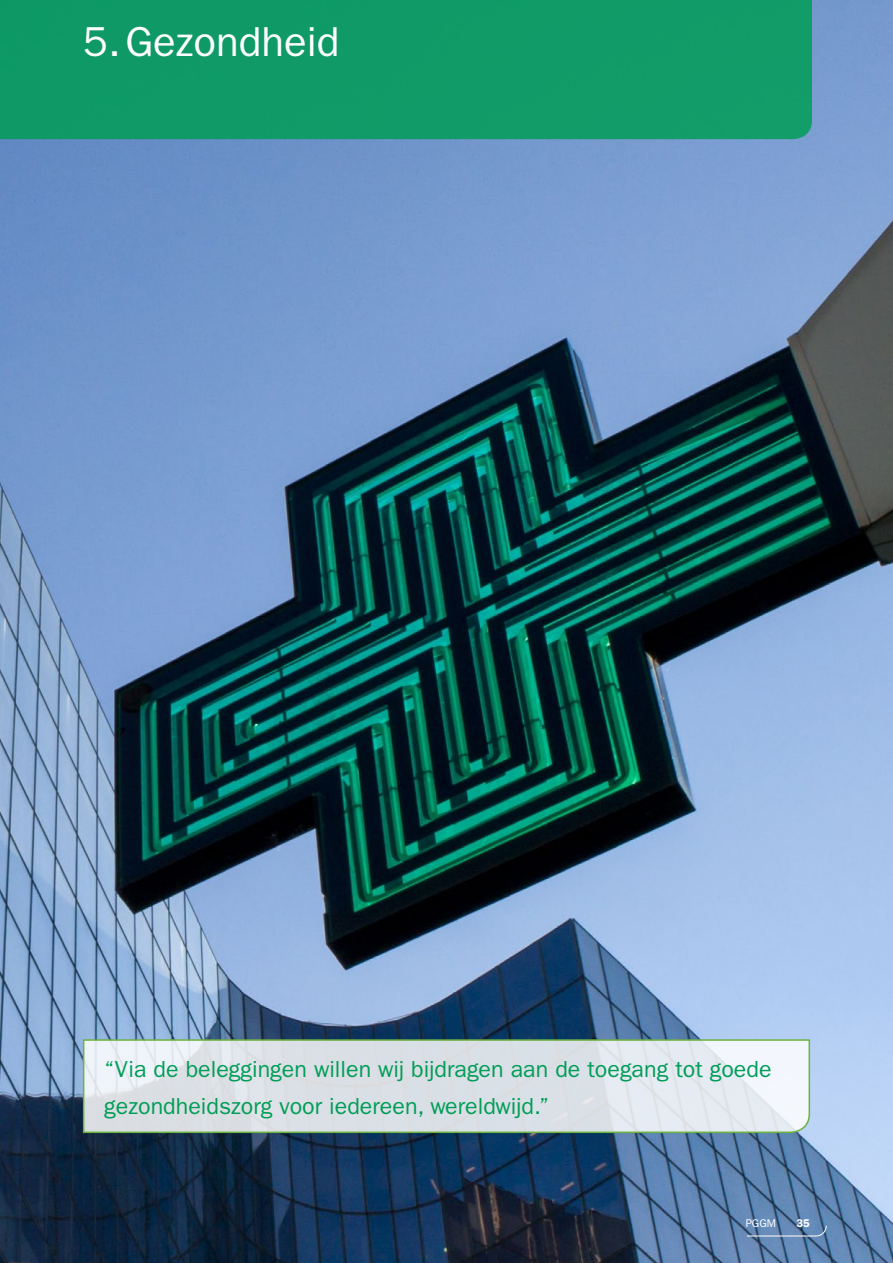
<style>
.page{position:relative;width:893px;height:1263px;background:#fff}
.page>*{position:absolute;margin:0;border:0;box-sizing:border-box;transform-origin:0 0}
.t1{font:42px "ITC Franklin Gothic Std";color:#fff}
.t2{font:23.25px/37.5px "ITC Franklin Gothic Std";color:#009d57}
.t3{font:11.25px "ITC Franklin Gothic Std";color:#fff}
.t4{font:600 11.25px "ITC Franklin Gothic Std";color:#fff}
</style>
<div class="page">
<img style="left:0;top:0;width:893px;height:1263px">
<svg style="left:746px;top:1225px;width:81px;height:12px"></svg>
<div style="left:0;top:0;width:812px;height:139px;background:#109b67"></div>
<svg style="left:82px;top:1038px;width:729px;height:96px;background:#d7dfe2"></svg>
<h1 class="t1" style="left:83px;top:17px;width:258px">5.Gezondheid</h1>
<p class="t2" style="left:104px;top:1050px;width:669px">“Via de beleggingen willen wij bijdragen aan de toegang tot goede gezondheidszorg voor iedereen, wereldwijd.”</p>
<p class="t3" style="left:746px;top:1216px;width:32px">PGGM</p>
<p class="t4" style="left:797px;top:1216px;width:15px">35</p>
</div>
